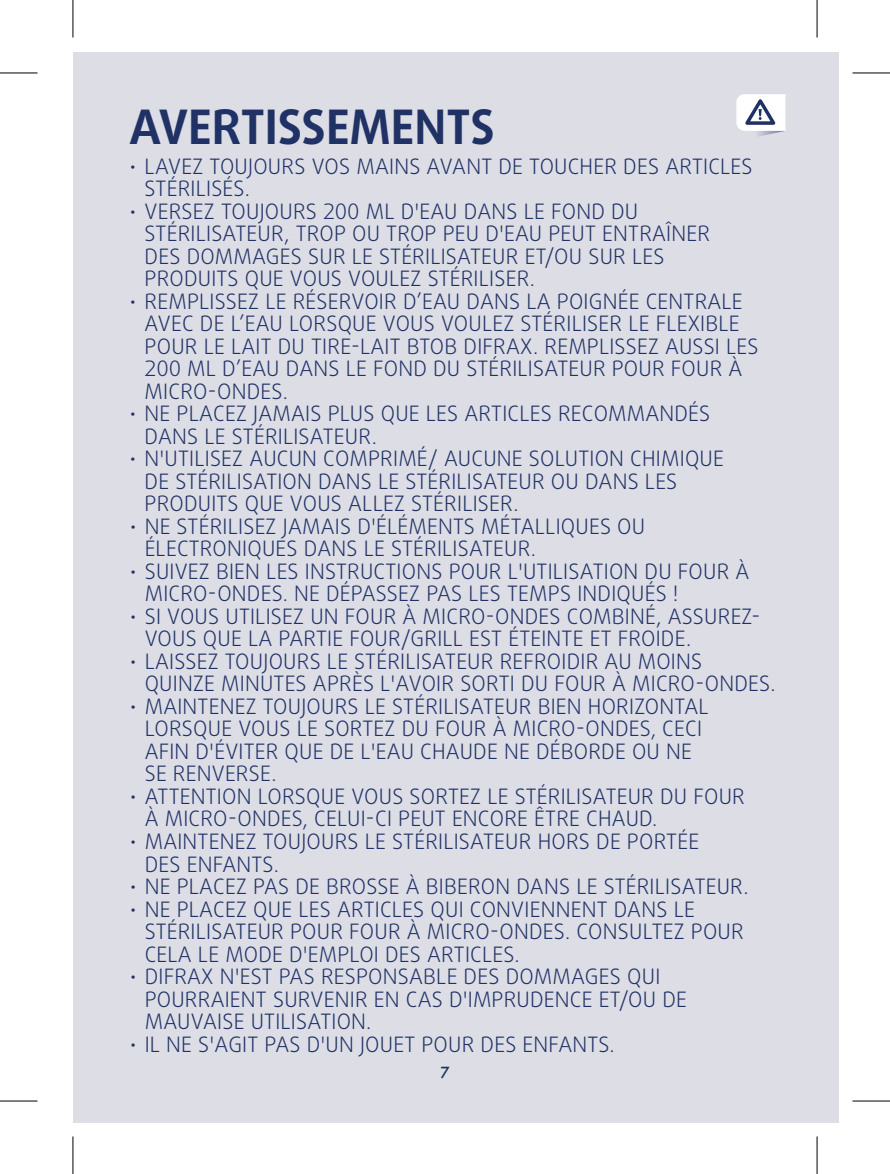
<style>
.page{position:relative;width:890px;height:1174px;background:#fff}
.page>*{position:absolute;margin:0;border:0;box-sizing:border-box;transform-origin:0 0}
.t1{font:700 47.5px "Daxline Pro";color:#203265}
.t2{font:300 21.25px/22.5px "Daxline Pro";letter-spacing:.01em;color:#203265}
.t3{font:500 15px "Futura";color:#203265}
</style>
<div class="page">
<div style="left:73px;top:52px;width:765px;height:1070px;background:#dddde6"></div>
<svg style="left:758px;top:131px;width:26px;height:5px"></svg>
<svg style="left:736px;top:94px;width:50px;height:37px;background:#dadde5"></svg>
<svg style="left:816px;top:0;width:1px;height:38px"></svg>
<svg style="left:816px;top:1136px;width:1px;height:37px"></svg>
<hr style="left:0;top:73px;width:38px;height:1px;background:#000">
<hr style="left:852px;top:73px;width:38px;height:1px;background:#000">
<hr style="left:0;top:1100px;width:38px;height:1px;background:#000">
<hr style="left:852px;top:1100px;width:38px;height:1px;background:#000">
<hr style="left:73px;top:0;width:1px;height:38px;background:#000">
<hr style="left:73px;top:1136px;width:1px;height:37px;background:#000">
<hr style="left:817px;top:0;width:1px;height:38px;background:#000">
<hr style="left:817px;top:1136px;width:1px;height:37px;background:#000">
<h1 class="t1" style="left:130px;top:95px;width:367px">AVERTISSEMENTS</h1>
<p class="t2" style="left:145px;top:155px;width:610px;text-indent:-15px">• LAVEZ TOUJOURS VOS MAINS AVANT DE TOUCHER DES ARTICLES<br>STÉRILISÉS.</p>
<p class="t2" style="left:145px;top:200px;width:567px;text-indent:-15px">• VERSEZ TOUJOURS 200 ML D'EAU DANS LE FOND DU STÉRILISATEUR, TROP OU TROP PEU D'EAU PEUT ENTRAÎNER DES DOMMAGES SUR LE STÉRILISATEUR ET/OU SUR LES PRODUITS QUE VOUS VOULEZ STÉRILISER.</p>
<p class="t2" style="left:145px;top:290px;width:615px;text-indent:-15px">• REMPLISSEZ LE RÉSERVOIR D’EAU DANS LA POIGNÉE CENTRALE AVEC DE L’EAU LORSQUE VOUS VOULEZ STÉRILISER LE FLEXIBLE POUR LE LAIT DU TIRE-LAIT BTOB DIFRAX. REMPLISSEZ AUSSI LES 200 ML D’EAU DANS LE FOND DU STÉRILISATEUR POUR FOUR À MICRO-ONDES.</p>
<p class="t2" style="left:145px;top:402px;width:567px;text-indent:-15px">• NE PLACEZ JAMAIS PLUS QUE LES ARTICLES RECOMMANDÉS<br>DANS LE STÉRILISATEUR.</p>
<p class="t2" style="left:145px;top:447px;width:581px;text-indent:-15px">• N'UTILISEZ AUCUN COMPRIMÉ/ AUCUNE SOLUTION CHIMIQUE<br>DE STÉRILISATION DANS LE STÉRILISATEUR OU DANS LES<br>PRODUITS QUE VOUS ALLEZ STÉRILISER.</p>
<p class="t2" style="left:145px;top:515px;width:502px;text-indent:-15px">• NE STÉRILISEZ JAMAIS D'ÉLÉMENTS MÉTALLIQUES OU<br>ÉLECTRONIQUES DANS LE STÉRILISATEUR.</p>
<p class="t2" style="left:145px;top:560px;width:606px;text-indent:-15px">• SUIVEZ BIEN LES INSTRUCTIONS POUR L'UTILISATION DU FOUR À<br>MICRO-ONDES. NE DÉPASSEZ PAS LES TEMPS INDIQUÉS !</p>
<p class="t2" style="left:145px;top:605px;width:617px;text-indent:-15px">• SI VOUS UTILISEZ UN FOUR À MICRO-ONDES COMBINÉ, ASSUREZ-<br>VOUS QUE LA PARTIE FOUR/GRILL EST ÉTEINTE ET FROIDE.</p>
<p class="t2" style="left:145px;top:650px;width:632px;text-indent:-15px">• LAISSEZ TOUJOURS LE STÉRILISATEUR REFROIDIR AU MOINS<br>QUINZE MINUTES APRÈS L'AVOIR SORTI DU FOUR À MICRO-ONDES.</p>
<p class="t2" style="left:145px;top:695px;width:565px;text-indent:-15px">• MAINTENEZ TOUJOURS LE STÉRILISATEUR BIEN HORIZONTAL LORSQUE VOUS LE SORTEZ DU FOUR À MICRO-ONDES, CECI AFIN D'ÉVITER QUE DE L'EAU CHAUDE NE DÉBORDE OU NE SE RENVERSE.</p>
<p class="t2" style="left:145px;top:785px;width:602px;text-indent:-15px">• ATTENTION LORSQUE VOUS SORTEZ LE STÉRILISATEUR DU FOUR<br>À MICRO-ONDES, CELUI-CI PEUT ENCORE ÊTRE CHAUD.</p>
<p class="t2" style="left:145px;top:830px;width:556px;text-indent:-15px">• MAINTENEZ TOUJOURS LE STÉRILISATEUR HORS DE PORTÉE<br>DES ENFANTS.</p>
<p class="t2" style="left:130px;top:875px;width:621px">• NE PLACEZ PAS DE BROSSE À BIBERON DANS LE STÉRILISATEUR.</p>
<p class="t2" style="left:145px;top:897px;width:601px;text-indent:-15px">• NE PLACEZ QUE LES ARTICLES QUI CONVIENNENT DANS LE<br>STÉRILISATEUR POUR FOUR À MICRO-ONDES. CONSULTEZ POUR<br>CELA LE MODE D'EMPLOI DES ARTICLES.</p>
<p class="t2" style="left:145px;top:965px;width:544px;text-indent:-15px">• DIFRAX N'EST PAS RESPONSABLE DES DOMMAGES QUI<br>POURRAIENT SURVENIR EN CAS D'IMPRUDENCE ET/OU DE<br>MAUVAISE UTILISATION.</p>
<p class="t2" style="left:130px;top:1032px;width:487px">• IL NE S'AGIT PAS D'UN JOUET POUR DES ENFANTS.</p>
<p class="t3" style="left:440px;top:1061px;width:11px">7</p>
</div>
